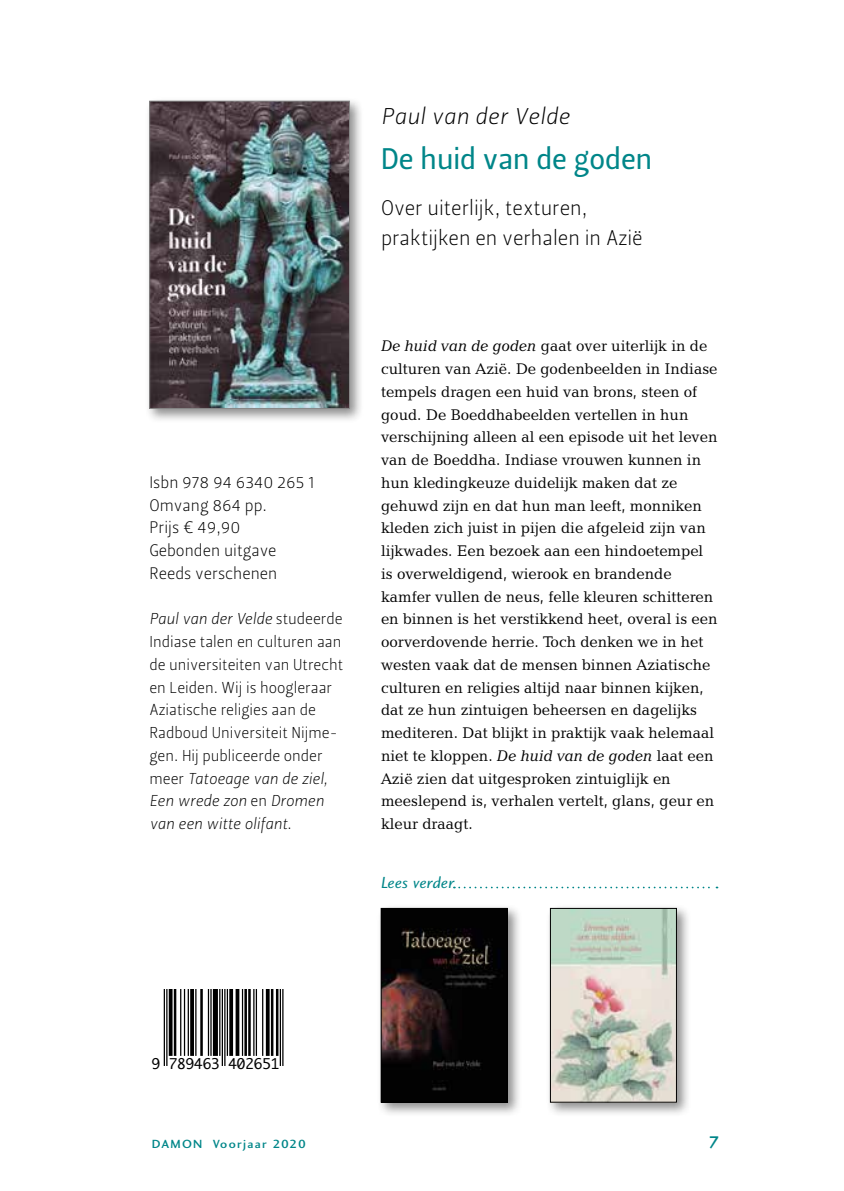
<style>
.page{position:relative;width:844px;height:1191px;background:#fff}
.page>*{position:absolute;margin:0;border:0;box-sizing:border-box;transform-origin:0 0}
.t1{font:29.75px "Leitura Sans Grot 2";color:#008689}
.t2{font:22.75px "Leitura Sans Italic 1";letter-spacing:.01em;color:#000}
.t3{font:21px/29.8px "Leitura Sans Grot 1";color:#000}
.t4{font:17.5px "Charlotte Sans Medium Plain";color:#008689;scale:1.05 1}
.t5{font:16.62px/22.8px "Leitura Sans Grot 1";color:#000}
.t6{font:16.62px "Charlotte Sans Book Italic Plain";letter-spacing:.01em;color:#008689;scale:1.05 1}
.t7{font:15.75px/22.8px "Candida BT";color:#000}
.t8{font:15.75px/22.8px "Leitura Sans Grot 1";color:#000}
.t9{font:15.75px/22.8px "Leitura Sans Italic 1";color:#000}
.t10{font:14.17px "Monaco";color:#000}
.t11{font:12.25px "Charlotte Sans Medium Plain";letter-spacing:.1em;color:#008689;scale:1.05 1}
.s1{font-family:"Leitura Sans Grot 1"}
.s2{font-style:italic}
</style>
<div class="page">
<div style="left:145px;top:97px;width:219px;height:326px;background:#000;opacity:.45"></div>
<img style="left:151px;top:103px;width:196px;height:304px">
<div style="left:149px;top:101px;width:200px;height:308px;border:1px solid #878787"></div>
<svg style="left:163px;top:989px;width:121px;height:77px"></svg>
<hr style="left:164px;top:989px;width:1px;height:77px;background:#000">
<hr style="left:166px;top:989px;width:1px;height:77px;background:#000">
<hr style="left:169px;top:989px;width:1px;height:67px;background:#000">
<hr style="left:170px;top:989px;width:1px;height:67px;background:#000">
<hr style="left:171px;top:989px;width:1px;height:67px;background:#000">
<hr style="left:174px;top:989px;width:1px;height:67px;background:#000">
<hr style="left:175px;top:989px;width:1px;height:67px;background:#000">
<hr style="left:180px;top:989px;width:1px;height:67px;background:#000">
<hr style="left:184px;top:989px;width:1px;height:67px;background:#000">
<hr style="left:188px;top:989px;width:1px;height:67px;background:#000">
<hr style="left:190px;top:989px;width:1px;height:67px;background:#000">
<hr style="left:191px;top:989px;width:2px;height:67px;background:#000">
<hr style="left:193px;top:989px;width:1px;height:67px;background:#000">
<hr style="left:195px;top:989px;width:1px;height:67px;background:#000">
<hr style="left:200px;top:989px;width:1px;height:67px;background:#000">
<hr style="left:201px;top:989px;width:2px;height:67px;background:#000">
<hr style="left:208px;top:989px;width:1px;height:67px;background:#000">
<hr style="left:210px;top:989px;width:1px;height:67px;background:#000">
<hr style="left:213px;top:989px;width:1px;height:67px;background:#000">
<hr style="left:214px;top:989px;width:1px;height:67px;background:#000">
<hr style="left:215px;top:989px;width:2px;height:67px;background:#000">
<hr style="left:217px;top:989px;width:1px;height:67px;background:#000">
<hr style="left:219px;top:989px;width:1px;height:67px;background:#000">
<hr style="left:222px;top:989px;width:1px;height:77px;background:#000">
<hr style="left:224px;top:989px;width:1px;height:77px;background:#000">
<hr style="left:227px;top:989px;width:1px;height:67px;background:#000">
<hr style="left:229px;top:989px;width:1px;height:67px;background:#000">
<hr style="left:230px;top:989px;width:2px;height:67px;background:#000">
<hr style="left:232px;top:989px;width:1px;height:67px;background:#000">
<hr style="left:235px;top:989px;width:2px;height:67px;background:#000">
<hr style="left:237px;top:989px;width:1px;height:67px;background:#000">
<hr style="left:238px;top:989px;width:1px;height:67px;background:#000">
<hr style="left:242px;top:989px;width:1px;height:67px;background:#000">
<hr style="left:244px;top:989px;width:1px;height:67px;background:#000">
<hr style="left:245px;top:989px;width:2px;height:67px;background:#000">
<hr style="left:248px;top:989px;width:1px;height:67px;background:#000">
<hr style="left:249px;top:989px;width:2px;height:67px;background:#000">
<hr style="left:253px;top:989px;width:1px;height:67px;background:#000">
<hr style="left:256px;top:989px;width:1px;height:67px;background:#000">
<hr style="left:262px;top:989px;width:1px;height:67px;background:#000">
<hr style="left:266px;top:989px;width:1px;height:67px;background:#000">
<hr style="left:267px;top:989px;width:1px;height:67px;background:#000">
<hr style="left:268px;top:989px;width:1px;height:67px;background:#000">
<hr style="left:271px;top:989px;width:1px;height:67px;background:#000">
<hr style="left:272px;top:989px;width:1px;height:67px;background:#000">
<hr style="left:276px;top:989px;width:1px;height:67px;background:#000">
<hr style="left:277px;top:989px;width:1px;height:67px;background:#000">
<hr style="left:280px;top:989px;width:1px;height:77px;background:#000">
<hr style="left:282px;top:989px;width:1px;height:77px;background:#000">
<div style="left:545px;top:904px;width:146px;height:212px;background:#000;opacity:.45"></div>
<img style="left:552px;top:910px;width:122px;height:190px">
<div style="left:550px;top:908px;width:126px;height:194px;border:1px solid #000"></div>
<svg style="left:454px;top:886px;width:263px;height:2px"></svg>
<div style="left:376px;top:904px;width:146px;height:212px;background:#000;opacity:.45"></div>
<img style="left:383px;top:910px;width:122px;height:190px">
<div style="left:381px;top:908px;width:126px;height:194px;border:1px solid #000"></div>
<p class="t5" style="left:149px;top:471px;width:166px">Isbn 978 94 6340 265 1<br>Omvang 864 pp.<br>Prijs € 49,90<br>Gebonden uitgave<br>Reeds verschenen</p>
<p class="t9" style="left:149px;top:608px;width:195px">Paul van der Velde <span class="s1">studeerde</span></p>
<p class="t8" style="left:149px;top:630px;width:195px">Indiase talen en culturen aan de universiteiten van Utrecht en Leiden. Wij is hoogleraar<br>Aziatische religies aan de<br>Radboud Universiteit Nijme&shy;gen. Hij publiceerde onder</p>
<p class="t9" style="left:149px;top:767px;width:180px"><span class="s1">meer</span> Tatoeage van de ziel,<br>Een wrede zon <span class="s1">en</span> Dromen van een witte olifant<span class="s1">.</span></p>
<h2 class="t2" style="left:381px;top:100px;width:190px">Paul van der Velde</h2>
<h1 class="t1" style="left:381px;top:139px;width:273px">De huid van de goden</h1>
<h3 class="t3" style="left:381px;top:193px;width:263px">Over uiterlijk, texturen, praktijken en verhalen in Azië</h3>
<p class="t7" style="left:381px;top:334px;width:338px"><span class="s2">De huid van de goden</span> gaat over uiterlijk in de culturen van Azië. De godenbeelden in Indiase tempels dragen een huid van brons, steen of goud. De Boeddhabeelden vertellen in hun verschijning alleen al een episode uit het leven van de Boeddha. Indiase vrouwen kunnen in hun kledingkeuze duidelijk maken dat ze gehuwd zijn en dat hun man leeft, monniken kleden zich juist in pijen die afgeleid zijn van lijkwades. Een bezoek aan een hindoetempel is overweldigend, wierook en brandende kamfer vullen de neus, felle kleuren schitteren en binnen is het verstikkend heet, overal is een oorverdovende herrie. Toch denken we in het westen vaak dat de mensen binnen Aziatische culturen en religies altijd naar binnen kijken, dat ze hun zintuigen beheersen en dagelijks mediteren. Dat blijkt in praktijk vaak helemaal niet te kloppen. <span class="s2">De huid van de goden</span> laat een Azië zien dat uitgesproken zintuiglijk en meeslepend is, verhalen vertelt, glans, geur en kleur draagt.</p>
<p class="t6" style="left:381px;top:872px;width:71px">Lees verder</p>
<p class="t10" style="left:152px;top:1056px;width:129px">9 789463 402651</p>
<p class="t11" style="left:152px;top:1136px;width:148px">DAMON Voorjaar 2020</p>
<p class="t4" style="left:708px;top:1131px;width:12px">7</p>
</div>
